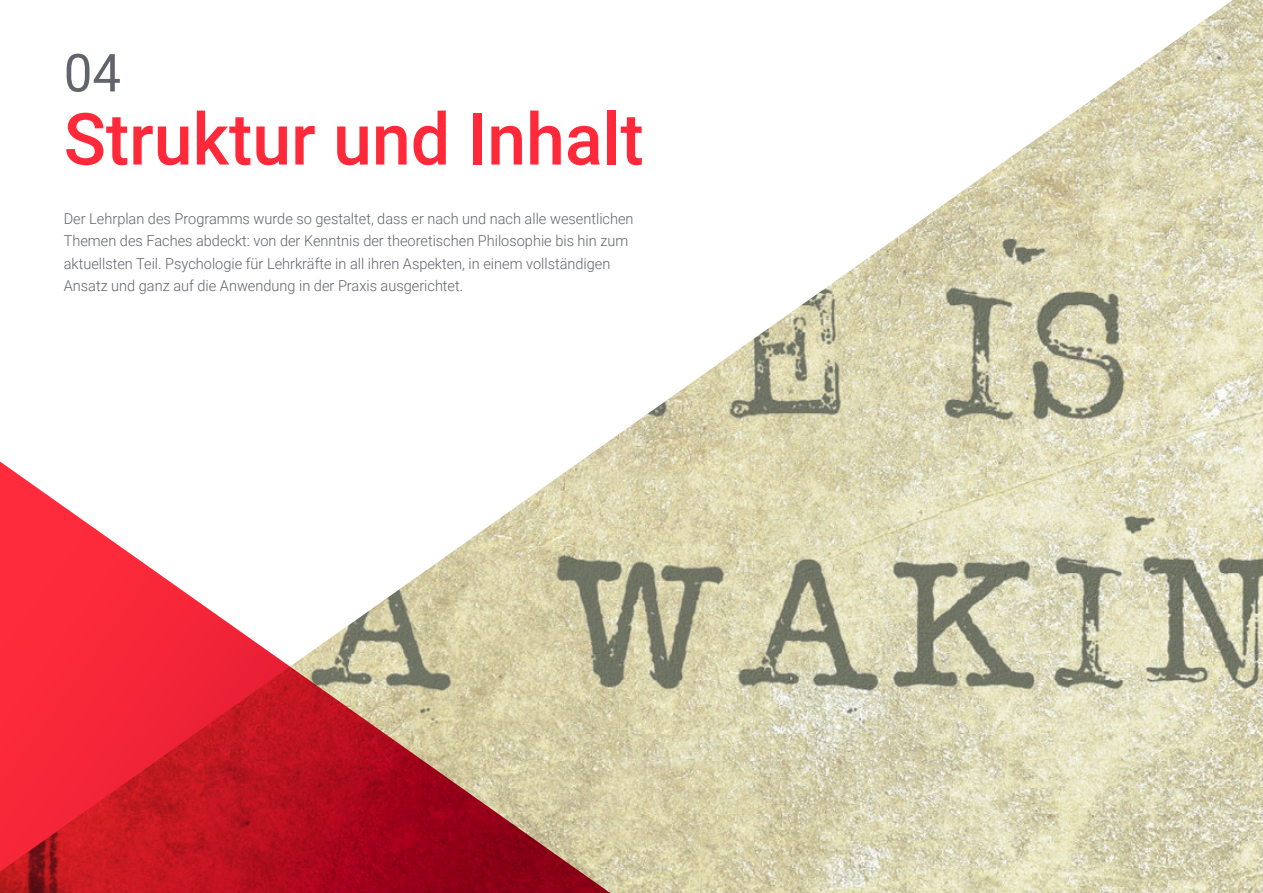
<style>
.page{position:relative;width:1263px;height:893px;background:#fff}
.page>*{position:absolute;margin:0;border:0;box-sizing:border-box;transform-origin:0 0}
.t1{font:500 72px "Roboto";color:#ff293a}
.t2{font:52.5px "Roboto";color:#61646a}
.t3{font:300 15px/22.5px "Roboto";color:#61646a}
</style>
<div class="page">
<img style="left:602px;top:0;width:661px;height:893px">
<svg style="left:0;top:446px;width:640px;height:447px"></svg>
<h2 class="t2" style="left:64px;top:36px;width:59px">04</h2>
<h1 class="t1" style="left:64px;top:89px;width:581px">Struktur und Inhalt</h1>
<p class="t3" style="left:64px;top:207px;width:571px">Der Lehrplan des Programms wurde so gestaltet, dass er nach und nach alle wesentlichen Themen des Faches abdeckt: von der Kenntnis der theoretischen Philosophie bis hin zum aktuellsten Teil. Psychologie für Lehrkräfte in all ihren Aspekten, in einem vollständigen Ansatz und ganz auf die Anwendung in der Praxis ausgerichtet.</p>
</div>
